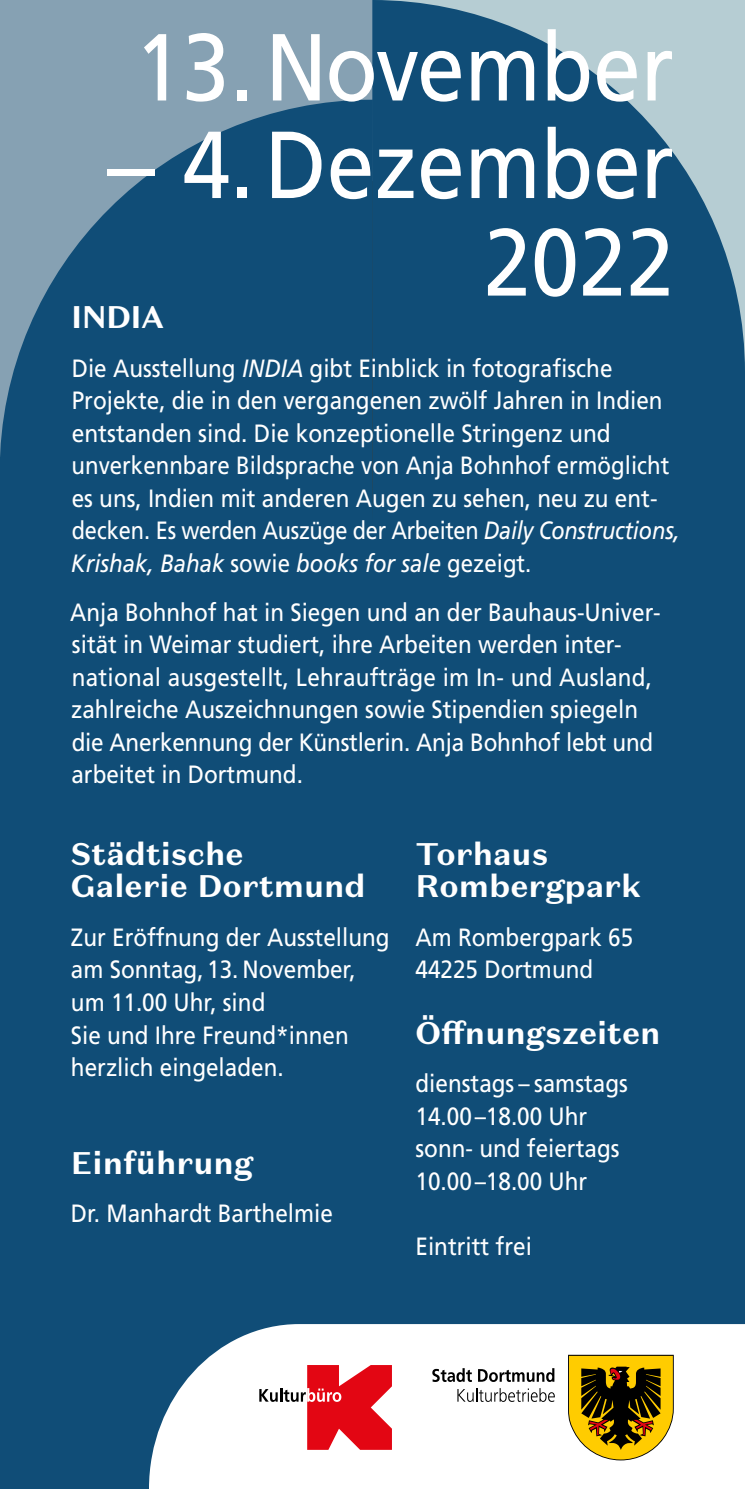
<style>
.page{position:relative;width:745px;height:1489px;background:#fff}
.page>*{position:absolute;margin:0;border:0;box-sizing:border-box;transform-origin:0 0}
.t1{font:95px/97.5px "Frutiger LT Std";color:#fff;text-align:right}
.t2{font:95px "Frutiger LT Std";color:#fff;scale:.9 1}
.t3{font:700 31.25px/32.5px "Domaine Sans Text";color:#fff}
.t4{font:25px/32.5px "Frutiger LT Std";color:#fff;scale:.9 1}
.s1{font-style:italic}
</style>
<div class="page">
<div style="left:0;top:0;width:372px;height:507px;background:#86a1b3"></div>
<div style="left:372px;top:0;width:372px;height:1323px;background:#104d77"></div>
<div style="left:0;top:100px;width:387px;height:1388px;background:#104d77"></div>
<svg style="left:149px;top:1323px;width:595px;height:165px"></svg>
<svg style="left:457px;top:1387px;width:97px;height:14px"></svg>
<svg style="left:432px;top:1367px;width:39px;height:14px"></svg>
<svg style="left:477px;top:1367px;width:77px;height:14px"></svg>
<svg style="left:259px;top:1364px;width:132px;height:85px"></svg>
<svg style="left:567px;top:1354px;width:106px;height:106px;background:#9d801f"></svg>
<h1 class="t2" style="left:134px;top:12px;width:600px">13.November</h1>
<h1 class="t1" style="left:108px;top:117px;width:567px">– 4.Dezember<br>2022</h1>
<p class="t3" style="left:71px;top:301px;width:95px">INDIA</p>
<p class="t4" style="left:71px;top:352px;width:677px">Die Ausstellung <span class="s1">INDIA</span> gibt Einblick in fotografische Projekte, die in den vergangenen zwölf Jahren in Indien entstanden sind. Die konzeptionelle Stringenz und unverkennbare Bildsprache von Anja Bohnhof ermöglicht es uns, Indien mit anderen Augen zu sehen, neu zu ent&shy;decken. Es werden Auszüge der Arbeiten <span class="s1">Daily Constructions, Krishak, Bahak</span> sowie <span class="s1">books for sale</span> gezeigt.</p>
<p class="t4" style="left:70px;top:596px;width:657px">Anja Bohnhof hat in Siegen und an der Bauhaus-Univer&shy;sität in Weimar studiert, ihre Arbeiten werden inter&shy;national ausgestellt, Lehraufträge im In- und Ausland, zahlreiche Auszeichnungen sowie Stipendien spiegeln die Anerkennung der Künstlerin. Anja Bohnhof lebt und arbeitet in Dortmund.</p>
<p class="t3" style="left:71px;top:837px;width:296px">Städtische<br>Galerie Dortmund</p>
<p class="t4" style="left:71px;top:921px;width:355px">Zur Eröffnung der Ausstellung am Sonntag, 13. November, um 11.00 Uhr, sind<br>Sie und Ihre Freund*innen herzlich eingeladen.</p>
<p class="t3" style="left:71px;top:1146px;width:183px">Einführung</p>
<p class="t4" style="left:71px;top:1197px;width:292px">Dr. Manhardt Barthelmie</p>
<p class="t3" style="left:415px;top:837px;width:227px">Torhaus<br>Rombergpark</p>
<p class="t4" style="left:415px;top:921px;width:243px">Am Rombergpark 65<br>44225 Dortmund</p>
<p class="t3" style="left:415px;top:1016px;width:246px">Öffnungszeiten</p>
<p class="t4" style="left:415px;top:1067px;width:237px">dienstags – samstags<br>14.00–18.00 Uhr sonn- und feiertags<br>10.00–18.00 Uhr</p>
<p class="t4" style="left:415px;top:1229px;width:131px">Eintritt frei</p>
</div>
